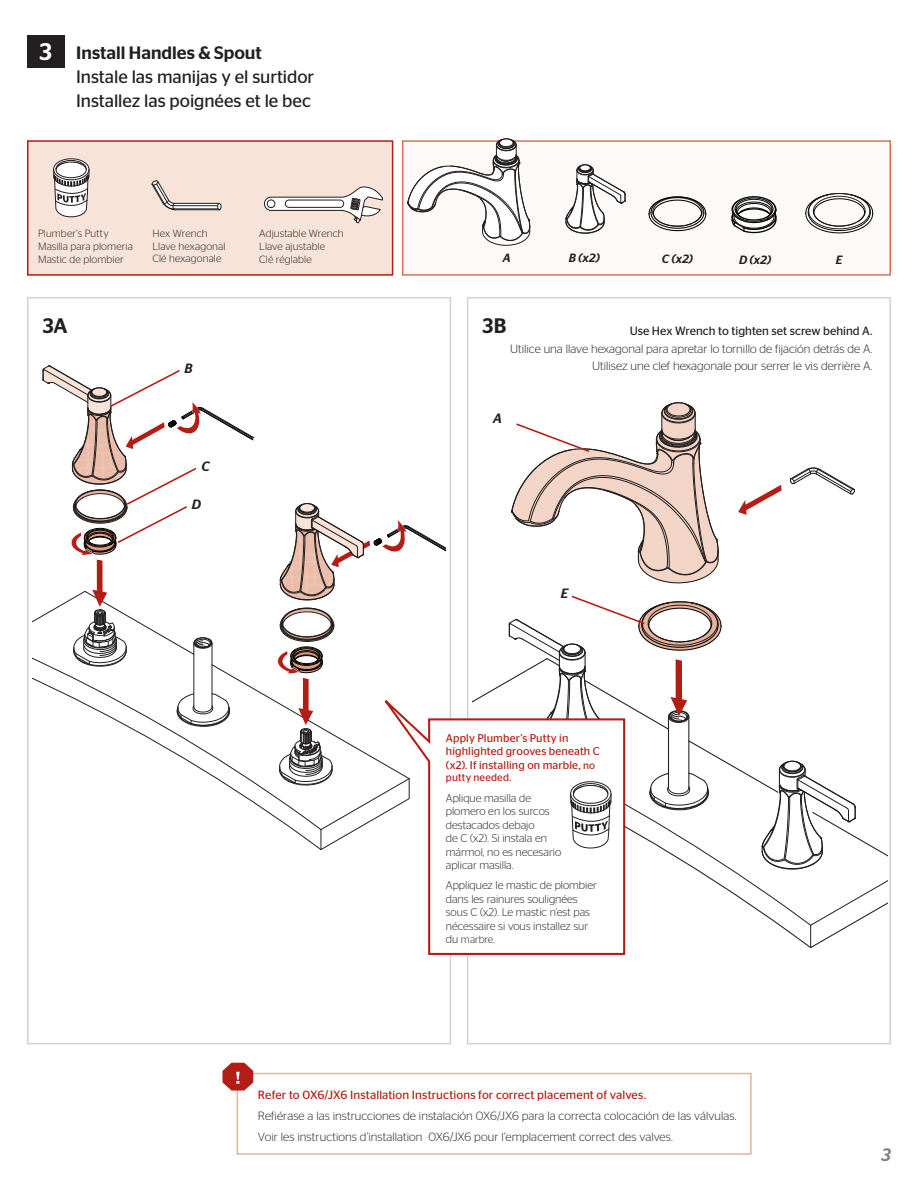
<style>
.page{position:relative;width:918px;height:1188px;background:#fff}
.page>*{position:absolute;margin:0;border:0;box-sizing:border-box;transform-origin:0 0}
.t1{font:500 24px "Stag Sans";color:#fff}
.t2{font:500 21px "Stag Sans";color:#231f20}
.t3{font:18px/24px "Stag Sans";letter-spacing:-.005em;color:#231f20}
.t4{font:italic 500 18px "Stag Sans";color:#808285}
.t5{font:italic 500 13.5px "Stag Sans";color:#231f20}
.t6{font:300 12px "Stag Sans";color:#231f20}
.t7{font:12px "Stag Sans";letter-spacing:.01em;color:#b41d15}
.t8{font:12px "Stag Sans";color:#231f20}
.t9{font:italic 500 12px "Stag Sans";color:#231f20}
.t10{font:300 11.25px/13.5px "Stag Sans";color:#231f20}
.t11{font:11.25px/13.5px "Stag Sans";letter-spacing:.01em;color:#b41d15}
.t12{font:300 10.5px "Stag Sans";letter-spacing:.01em;color:#231f20}
.t13{font:10.5px "Stag Sans";letter-spacing:.025em;color:#b41d15}
.s1{font-weight:500}
.s2{font-size:10.5px}
.s3{font-size:11.25px}
</style>
<div class="page">
<div style="left:467px;top:297px;width:424px;height:747px;background:#fff;border:2px solid #d1d2d4"></div>
<div style="left:27px;top:297px;width:424px;height:747px;background:#fff;border:2px solid #d1d2d4"></div>
<div style="left:27px;top:140px;width:366px;height:136px;background:#f7e3d8;border:2px solid #b41d15"></div>
<div style="left:402px;top:140px;width:489px;height:136px;background:#fdf9f7;border:2px solid #cf7557"></div>
<div style="left:27px;top:36px;width:38px;height:32px;background:#231f20"></div>
<svg style="left:53px;top:158px;width:37px;height:59px"></svg>
<svg style="left:151px;top:180px;width:71px;height:31px"></svg>
<svg style="left:789px;top:468px;width:66px;height:27px"></svg>
<svg style="left:738px;top:485px;width:44px;height:30px"></svg>
<svg style="left:264px;top:186px;width:119px;height:38px"></svg>
<div style="left:237px;top:1073px;width:515px;height:82px;background:#fff;border:2px solid #e6b29c"></div>
<svg style="left:222px;top:1063px;width:31px;height:28px"></svg>
<svg style="left:428px;top:685px;width:198px;height:271px"></svg>
<svg style="left:648px;top:196px;width:59px;height:36px"></svg>
<svg style="left:805px;top:193px;width:69px;height:41px"></svg>
<svg style="left:565px;top:164px;width:61px;height:70px"></svg>
<svg style="left:407px;top:138px;width:123px;height:108px"></svg>
<svg style="left:731px;top:196px;width:46px;height:38px"></svg>
<svg style="left:472px;top:595px;width:416px;height:354px"></svg>
<svg style="left:511px;top:402px;width:208px;height:182px"></svg>
<svg style="left:32px;top:365px;width:414px;height:485px"></svg>
<p class="t1" style="left:40px;top:38px;width:14px">3</p>
<p class="t3" style="left:76px;top:40px;width:240px"><span class="s1">Install Handles &amp; Spout<br></span>Instale las manijas y el surtidor<br>Installez las poignées et le bec</p>
<p class="t12" style="left:38px;top:228px;width:72px">Plumber’s Putty</p>
<p class="t12" style="left:38px;top:241px;width:96px">Masilla para plomeria</p>
<p class="t12" style="left:38px;top:253px;width:87px">Mastic de plombier</p>
<p class="t12" style="left:153px;top:228px;width:57px">Hex Wrench</p>
<p class="t12" style="left:153px;top:240px;width:74px">Llave hexagonal</p>
<p class="t12" style="left:153px;top:253px;width:71px">Clé hexagonale</p>
<p class="t12" style="left:259px;top:228px;width:86px">Adjustable Wrench</p>
<p class="t12" style="left:259px;top:241px;width:67px">Llave ajustable</p>
<p class="t12" style="left:259px;top:253px;width:54px">Clé réglable</p>
<p class="t9" style="left:503px;top:251px;width:9px">A</p>
<p class="t9" style="left:569px;top:251px;width:33px">B (x2)</p>
<p class="t9" style="left:662px;top:252px;width:33px">C (x2)</p>
<p class="t9" style="left:739px;top:253px;width:34px">D (x2)</p>
<p class="t9" style="left:836px;top:253px;width:8px">E</p>
<p class="t2" style="left:43px;top:313px;width:26px">3A</p>
<p class="t2" style="left:483px;top:313px;width:25px">3B</p>
<p class="t8" style="left:630px;top:324px;width:244px">Use Hex Wrench to tighten set screw behind A.</p>
<p class="t6" style="left:510px;top:342px;width:364px">Utilice una llave hexagonal para apretar lo tornillo de fijación detrás de A.</p>
<p class="t6" style="left:592px;top:360px;width:282px">Utilisez une clef hexagonale pour serrer le vis derrière A.</p>
<p class="t5" style="left:185px;top:360px;width:10px">B</p>
<p class="t5" style="left:201px;top:459px;width:10px">C</p>
<p class="t5" style="left:192px;top:497px;width:11px">D</p>
<p class="t5" style="left:493px;top:411px;width:10px">A</p>
<p class="t5" style="left:561px;top:586px;width:9px">E</p>
<p class="t11" style="left:446px;top:731px;width:155px">Apply Plumber’s Putty in highlighted grooves beneath C (x2). If installing on marble, <span class="s2">no</span></p>
<p class="t13" style="left:446px;top:772px;width:67px">putty needed.</p>
<p class="t10" style="left:446px;top:791px;width:117px">Aplique masilla de plomero en los surcos destacados debajo<br>de C (x2). Si instala en mármol, no es necesario aplicar masilla.</p>
<p class="t10" style="left:446px;top:878px;width:153px">Appliquez le mastic de plombier dans les rainures soulignées sous C (x2). Le mastic n’est pas nécessaire si vous installez sur</p>
<p class="t12" style="left:446px;top:934px;width:50px"><span class="s3">du</span> marbre.</p>
<p class="t7" style="left:258px;top:1088px;width:390px">Refer to 0X6/JX6 Installation Instructions for correct placement of valves.</p>
<p class="t6" style="left:258px;top:1109px;width:480px">Refiérase a las instrucciones de instalación 0X6/JX6 para la correcta colocación de las válvulas.</p>
<p class="t6" style="left:258px;top:1130px;width:417px">Voir les instructions d’installation 0X6/JX6 pour l’emplacement correct des valves.</p>
<p class="t4" style="left:882px;top:1145px;width:11px">3</p>
</div>
